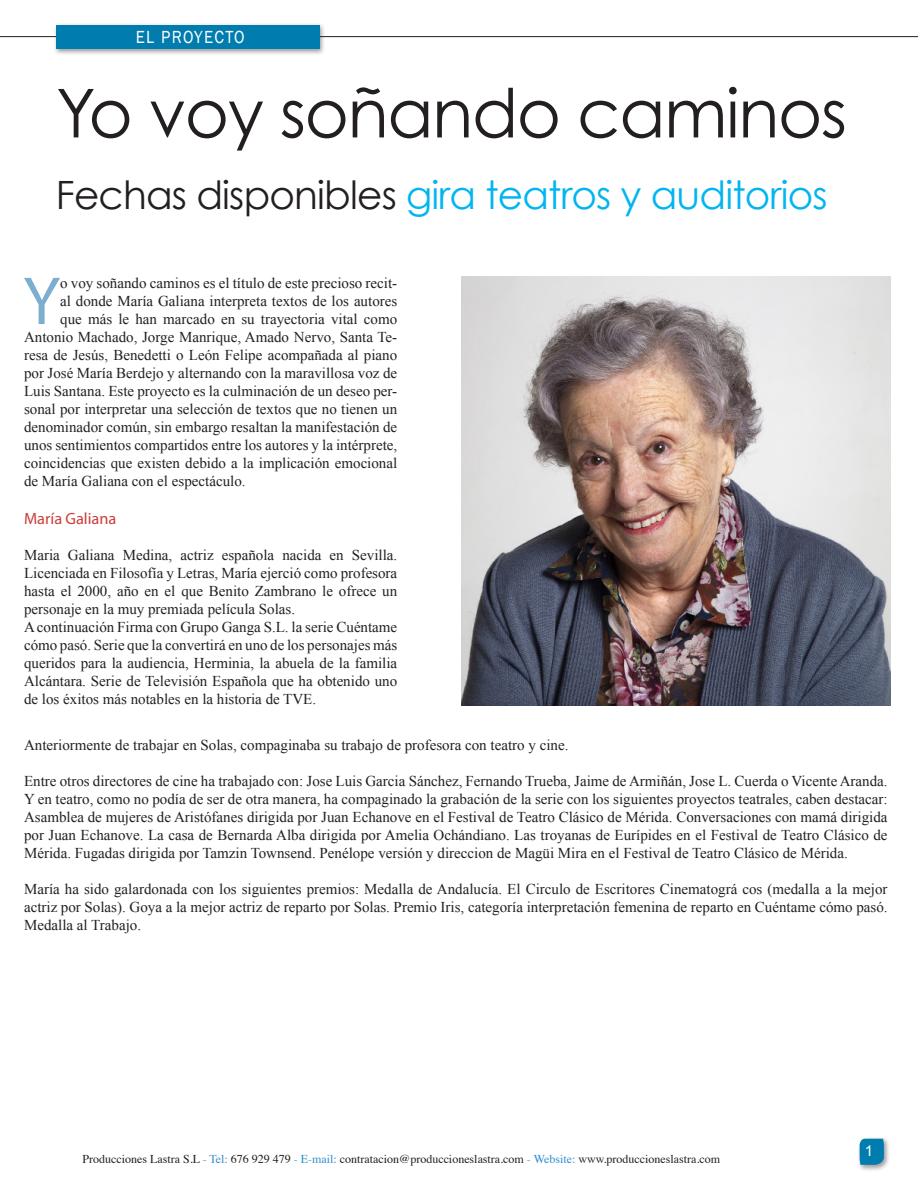
<style>
.page{position:relative;width:918px;height:1188px;background:#fff}
.page>*{position:absolute;margin:0;border:0;box-sizing:border-box;transform-origin:0 0}
.Primer_párrafo__capitular{font:68.4px "Myriad Pro";color:#7caecf}
.Titular_principal{font:67.5px "Century Gothic";letter-spacing:-.02em;color:#231f20}
.Titular_principal-2{font:39px "Century Gothic";letter-spacing:-.02em;color:#00b5f0}
.t1{font:18px "Franklin Gothic";letter-spacing:.08em;color:#fff;scale:.92 1}
.t2{font:16.35px "Myriad Pro";color:#cd3c3a}
.Primer_párrafo__capitular-2{font:15px/18px "Times New Roman";color:#231f20;text-align:justify}
.t3{font:15px "Arial";color:#fff}
.t4{font:12px "Times";color:#231f20}
.s1{color:#231f20}
.s2{color:#308ecd}
</style>
<div class="page">
<div style="left:857px;top:1136px;width:34px;height:36px;background:#231f20;opacity:.45"></div>
<svg style="left:860px;top:1139px;width:24px;height:26px"></svg>
<hr style="left:0;top:36px;width:918px;height:1px;background:#231f20">
<div style="left:53px;top:22px;width:273px;height:33px;background:#231f20;opacity:.45"></div>
<div style="left:56px;top:25px;width:263px;height:24px;background:#007cae"></div>
<img style="left:462px;top:276px;width:429px;height:429px">
<p class="t1" style="left:136px;top:26px;width:120px">EL PROYECTO</p>
<p class="Titular_principal" style="left:56px;top:72px;width:793px">Yo voy soñando caminos</p>
<p class="Titular_principal-2" style="left:56px;top:172px;width:773px"><span class="s1">Fechas disponibles</span> gira teatros y auditorios</p>
<p class="Primer_párrafo__capitular" style="left:23px;top:259px;width:39px">Y</p>
<p class="Primer_párrafo__capitular-2" style="left:60px;top:274px;width:339px">o voy soñando caminos es el título de este precioso recit-</p>
<p class="Primer_párrafo__capitular-2" style="left:60px;top:292px;width:339px">al donde María Galiana interpreta textos de los autores</p>
<p class="Primer_párrafo__capitular-2" style="left:60px;top:310px;width:339px">que más le han marcado en su trayectoria vital como</p>
<p class="Primer_párrafo__capitular-2" style="left:24px;top:328px;width:375px">Antonio Machado, Jorge Manrique, Amado Nervo, Santa Te-</p>
<p class="Primer_párrafo__capitular-2" style="left:24px;top:346px;width:375px">resa de Jesús, Benedetti o León Felipe acompañada al piano</p>
<p class="Primer_párrafo__capitular-2" style="left:24px;top:364px;width:375px">por José María Berdejo y alternando con la maravillosa voz de</p>
<p class="Primer_párrafo__capitular-2" style="left:24px;top:382px;width:375px">Luis Santana. Este proyecto es la culminación de un deseo per-</p>
<p class="Primer_párrafo__capitular-2" style="left:24px;top:400px;width:375px">sonal por interpretar una selección de textos que no tienen un</p>
<p class="Primer_párrafo__capitular-2" style="left:24px;top:418px;width:375px">denominador común, sin embargo resaltan la manifestación de</p>
<p class="Primer_párrafo__capitular-2" style="left:24px;top:436px;width:375px">unos sentimientos compartidos entre los autores y la intérprete,</p>
<p class="Primer_párrafo__capitular-2" style="left:24px;top:454px;width:375px">coincidencias que existen debido a la implicación emocional</p>
<p class="Primer_párrafo__capitular-2" style="left:24px;top:472px;width:223px">de María Galiana con el espectáculo.</p>
<p class="t2" style="left:24px;top:508px;width:94px">María Galiana</p>
<p class="Primer_párrafo__capitular-2" style="left:24px;top:545px;width:375px">Maria Galiana Medina, actriz española nacida en Sevilla.<br>Licenciada en Filosofía y Letras, María ejerció como profesora hasta el 2000, año en el que Benito Zambrano le ofrece un personaje en la muy premiada película Solas.</p>
<p class="Primer_párrafo__capitular-2" style="left:24px;top:617px;width:375px">A continuación Firma con Grupo Ganga S.L. la serie Cuéntame cómo pasó. Serie que la convertirá en uno de los personajes más queridos para la audiencia, Herminia, la abuela de la familia Alcántara. Serie de Televisión Española que ha obtenido uno de los éxitos más notables en la historia de TVE.</p>
<p class="Primer_párrafo__capitular-2" style="left:24px;top:736px;width:546px">Anteriormente de trabajar en Solas, compaginaba su trabajo de profesora con teatro y cine.</p>
<p class="Primer_párrafo__capitular-2" style="left:24px;top:772px;width:865px">Entre otros directores de cine ha trabajado con: Jose Luis Garcia Sánchez, Fernando Trueba, Jaime de Armiñán, Jose L. Cuerda o Vicente Aranda.</p>
<p class="Primer_párrafo__capitular-2" style="left:24px;top:790px;width:865px">Y en teatro, como no podía de ser de otra manera, ha compaginado la grabación de la serie con los siguientes proyectos teatrales, caben destacar:<br>Asamblea de mujeres de Aristófanes dirigida por Juan Echanove en el Festival de Teatro Clásico de Mérida. Conversaciones con mamá dirigida por Juan Echanove. La casa de Bernarda Alba dirigida por Amelia Ochándiano. Las troyanas de Eurípides en el Festival de Teatro Clásico de Mérida. Fugadas dirigida por Tamzin Townsend. Penélope versión y direccion de Magüi Mira en el Festival de Teatro Clásico de Mérida.</p>
<p class="Primer_párrafo__capitular-2" style="left:24px;top:880px;width:865px">María ha sido galardonada con los siguientes premios: Medalla de Andalucía. El Circulo de Escritores Cinematográ cos (medalla a la mejor actriz por Solas). Goya a la mejor actriz de reparto por Solas. Premio Iris, categoría interpretación femenina de reparto en Cuéntame cómo pasó.<br>Medalla al Trabajo.</p>
<p class="t4" style="left:83px;top:1147px;width:639px">Producciones Lastra S.L <span class="s2">- Tel:</span> 676 929 479 <span class="s2">- E-mail:</span> contratacion@produccioneslastra.com <span class="s2">- Website:</span> www.produccioneslastra.com</p>
<p class="t3" style="left:865px;top:1140px;width:10px">1</p>
</div>
